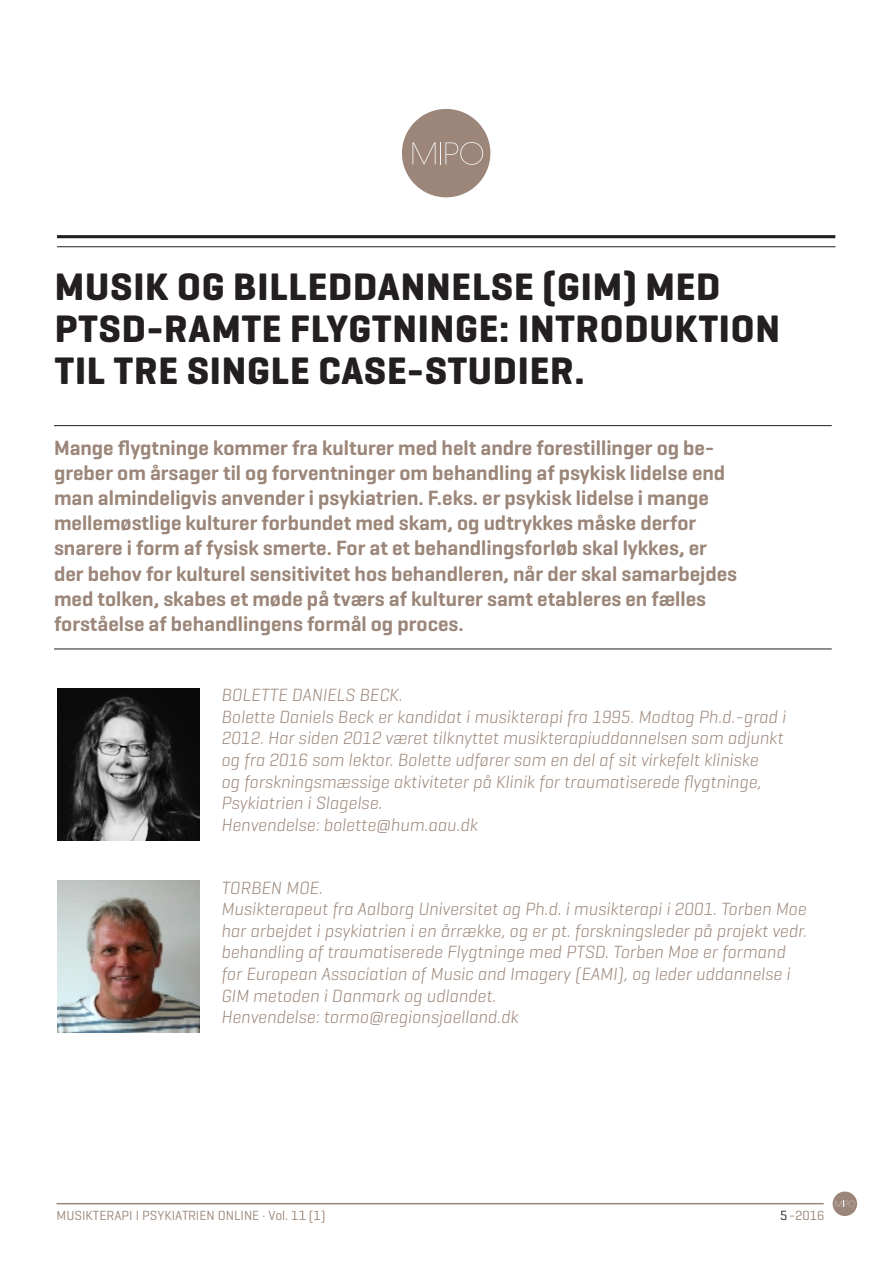
<style>
.page{position:relative;width:893px;height:1263px;background:#fff}
.page>*{position:absolute;margin:0;border:0;box-sizing:border-box;transform-origin:0 0}
.t1{font:700 39px/42px "Geogrotesque";letter-spacing:.02em;color:#231f20}
.t2{font:600 21px/25.2px "Geogrotesque";color:#9b8679}
.t3{font:italic 300 18px/21.6px "Geogrotesque";color:#9b8679}
.t4{font:13.5px "Geogrotesque";color:#9b8679}
.s1{color:#231f20}
</style>
<div class="page">
<hr style="left:57px;top:246px;width:778px;height:1px;background:#231f20">
<hr style="left:57px;top:235px;width:778px;height:3px;background:#231f20">
<div style="left:402px;top:109px;width:88px;height:88px;background:#9b8679;border-radius:50%"></div>
<svg style="left:412px;top:142px;width:71px;height:23px"></svg>
<hr style="left:54px;top:648px;width:778px;height:1px;background:#231f20">
<hr style="left:54px;top:425px;width:778px;height:1px;background:#231f20">
<img style="left:57px;top:688px;width:143px;height:152px">
<img style="left:57px;top:880px;width:143px;height:153px">
<div style="left:833px;top:1191px;width:24px;height:25px;background:#9b8679;border-radius:50%"></div>
<svg style="left:835px;top:1201px;width:20px;height:6px"></svg>
<hr style="left:57px;top:1203px;width:767px;height:1px;background:#9b8679">
<svg style="left:299px;top:1210px;width:7px;height:10px"></svg>
<h1 class="t1" style="left:55px;top:266px;width:727px">MUSIK OG BILLEDDANNELSE (GIM) MED<br>PTSD-RAMTE FLYGTNINGE: INTRODUKTION<br>TIL TRE SINGLE CASE-STUDIER.</h1>
<p class="t2" style="left:54px;top:435px;width:685px">Mange flygtninge kommer fra kulturer med helt andre forestillinger og be&shy;greber om årsager til og forventninger om behandling af psykisk lidelse end man almindeligvis anvender i psykiatrien. F.eks. er psykisk lidelse i mange mellemøstlige kulturer forbundet med skam, og udtrykkes måske derfor snarere i form af fysisk smerte. For at et behandlingsforløb skal lykkes, er der behov for kulturel sensitivitet hos behandleren, når der skal samarbejdes med tolken, skabes et møde på tværs af kulturer samt etableres en fælles forståelse af behandlingens formål og proces.</p>
<p class="t3" style="left:221px;top:684px;width:566px">BOLETTE DANIELS BECK.<br>Bolette Daniels Beck er kandidat i musikterapi fra 1995. Modtog Ph.d.-grad i 2012. Har siden 2012 været tilknyttet musikterapiuddannelsen som adjunkt og fra 2016 som lektor. Bolette udfører som en del af sit virkefelt kliniske<br>og forskningsmæssige aktiviteter på Klinik for traumatiserede flygtninge, Psykiatrien i Slagelse.<br>Henvendelse: bolette@hum.aau.dk</p>
<p class="t3" style="left:221px;top:876px;width:587px">TORBEN MOE.<br>Musikterapeut fra Aalborg Universitet og Ph.d. i musikterapi i 2001. Torben Moe har arbejdet i psykiatrien i en årrække, og er pt. forskningsleder på projekt vedr. behandling af traumatiserede Flygtninge med PTSD. Torben Moe er formand for European Association of Music and Imagery (EAMI), og leder uddannelse i GIM metoden i Danmark og udlandet.<br>Henvendelse: tormo@regionsjaelland.dk</p>
<p class="t4" style="left:57px;top:1207px;width:271px">MUSIKTERAPI I PSYKIATRIEN ONLINE · Vol. 10 (1)</p>
<p class="t4" style="left:780px;top:1207px;width:46px"><span class="s1">5</span>-2016</p>
</div>
